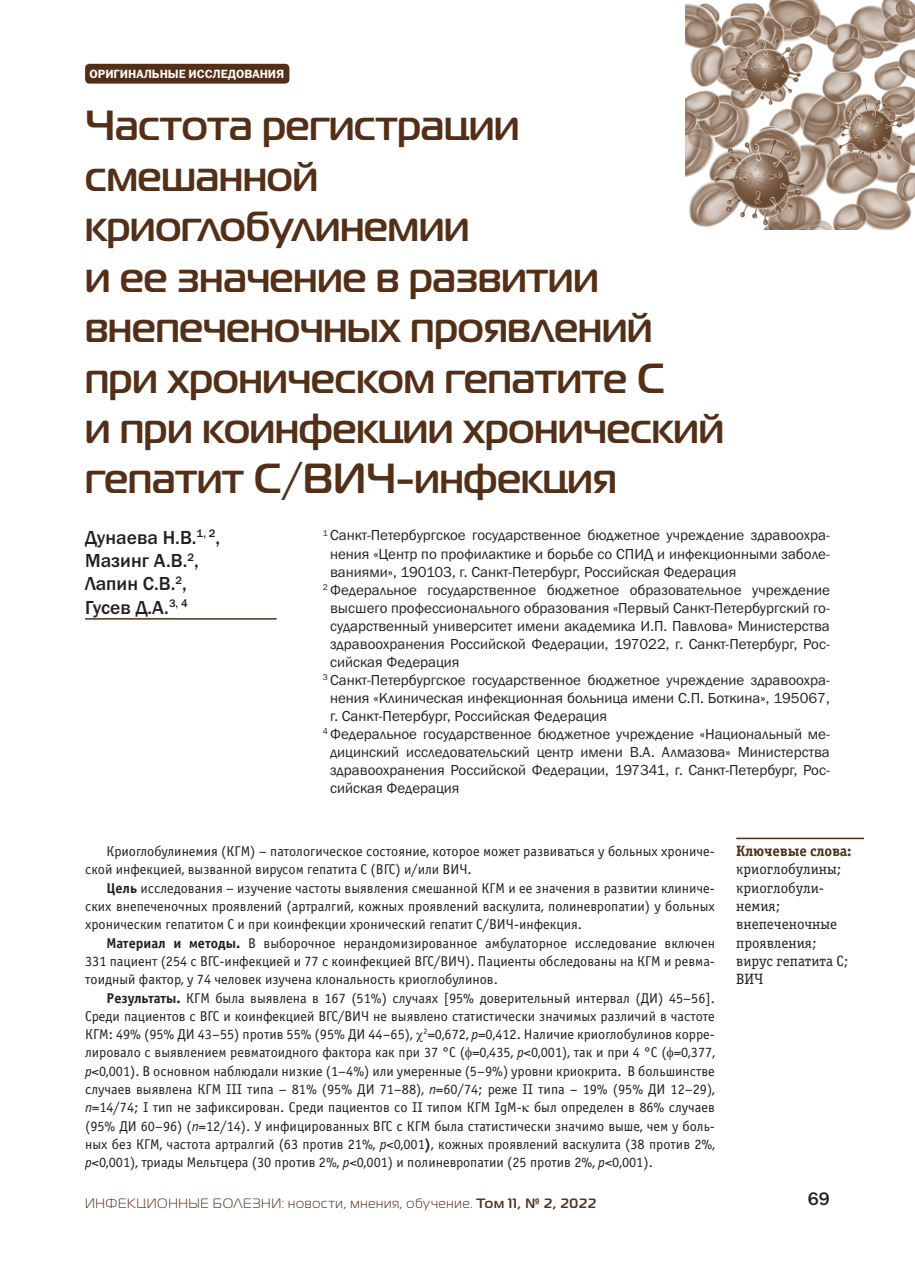
<style>
.page{position:relative;width:915px;height:1276px;background:#fff}
.page>*{position:absolute;margin:0;border:0;box-sizing:border-box;transform-origin:0 0}
.t1{font:700 42px/50.4px "Magistral C";color:#532f18}
.t2{font:500 19.5px/23.4px "Franklin Gothic";color:#231f20}
.t3{font:500 18.75px "Franklin Gothic";color:#231f20}
.t4{font:15px "Franklin Gothic";color:#231f20}
.t5{font:15px/18.3px "Officina Serif C";color:#231f20}
.t6{font:15px "Officina Serif Bold C";letter-spacing:-.01em;color:#532f18}
.t7{font:14.25px/18.3px "Officina Sans C";color:#231f20;text-align:justify}
.t8{font:13.5px "Magistral C";letter-spacing:.055em;color:#532f18}
.t9{font:12px "Franklin Gothic Demi C";color:#fff}
.s1{font-weight:700}
.s2{font-style:italic}
</style>
<div class="page">
<div style="left:85px;top:64px;width:204px;height:20px;background:#532f18;border-radius:4px"></div>
<img style="left:685px;top:0;width:229px;height:230px">
<hr style="left:85px;top:618px;width:191px;height:1px;background:#532f18">
<hr style="left:736px;top:837px;width:127px;height:2px;background:#532f18">
<p class="t9" style="left:89px;top:70px;width:196px">ОРИГИНАЛЬНЫЕ ИССЛЕДОВАНИЯ</p>
<h1 class="t1" style="left:85px;top:104px;width:640px">Частота регистрации смешанной<br>криоглобулинемии<br>и ее значение в развитии внепеченочных проявлений при хроническом гепатите С<br>и при коинфекции хронический гепатит С/ВИЧ-инфекция</h1>
<h2 class="t2" style="left:85px;top:527px;width:137px">Дунаева Н.В.<sup>1,</sup> <sup>2</sup>,<br>Мазинг А.В.<sup>2</sup>,<br>Лапин С.В.<sup>2</sup>,<br>Гусев Д.А.<sup>3,</sup> <sup>4</sup></h2>
<p class="t4" style="left:323px;top:530px;width:508px"><sup>1</sup> Санкт-Петербургское государственное бюджетное учреждение здравоохра-</p>
<p class="t4" style="left:330px;top:548px;width:501px">нения «Центр по профилактике и борьбе со СПИД и инфекционными заболе-</p>
<p class="t4" style="left:330px;top:566px;width:408px">ваниями», 190103, г. Санкт-Петербург, Российская Федерация</p>
<p class="t4" style="left:323px;top:584px;width:508px"><sup>2</sup> Федеральное государственное бюджетное образовательное учреждение</p>
<p class="t4" style="left:330px;top:602px;width:501px">высшего профессионального образования «Первый Санкт-Петербургский го-</p>
<p class="t4" style="left:330px;top:620px;width:501px">сударственный университет имени академика И.П. Павлова» Министерства</p>
<p class="t4" style="left:330px;top:638px;width:501px">здравоохранения Российской Федерации, 197022, г. Санкт-Петербург, Рос-</p>
<p class="t4" style="left:330px;top:656px;width:131px">сийская Федерация</p>
<p class="t4" style="left:323px;top:674px;width:508px"><sup>3</sup> Санкт-Петербургское государственное бюджетное учреждение здравоохра-</p>
<p class="t4" style="left:330px;top:692px;width:501px">нения «Клиническая инфекционная больница имени С.П. Боткина», 195067,</p>
<p class="t4" style="left:330px;top:710px;width:278px">г. Санкт-Петербург, Российская Федерация</p>
<p class="t4" style="left:323px;top:728px;width:508px"><sup>4</sup> Федеральное государственное бюджетное учреждение «Национальный ме-</p>
<p class="t4" style="left:330px;top:746px;width:501px">дицинский исследовательский центр имени В.А. Алмазова» Министерства</p>
<p class="t4" style="left:330px;top:764px;width:501px">здравоохранения Российской Федерации, 197341, г. Санкт-Петербург, Рос-</p>
<p class="t4" style="left:330px;top:782px;width:131px">сийская Федерация</p>
<p class="t7" style="left:85px;top:843px;width:631px;text-indent:21px">Криоглобулинемия (КГМ) – патологическое состояние, которое может развиваться у больных хрониче&shy;ской инфекцией, вызванной вирусом гепатита С (ВГС) и/или ВИЧ.</p>
<p class="t7" style="left:85px;top:880px;width:631px;text-indent:21px"><span class="s1">Цель</span> исследования – изучение частоты выявления смешанной КГМ и ее значения в развитии клиниче&shy;ских внепеченочных проявлений (артралгий, кожных проявлений васкулита, полиневропатии) у больных хроническим гепатитом С и при коинфекции хронический гепатит С/ВИЧ-инфекция.</p>
<p class="t7" style="left:85px;top:935px;width:631px;text-indent:21px"><span class="s1">Материал и методы.</span> В выборочное нерандомизированное амбулаторное исследование включен 331 пациент (254 с ВГС-инфекцией и 77 с коинфекцией ВГС/ВИЧ). Пациенты обследованы на КГМ и ревма&shy;тоидный фактор, у 74 человек изучена клональность криоглобулинов.</p>
<p class="t7" style="left:85px;top:989px;width:631px;text-indent:21px"><span class="s1">Результаты.</span> КГМ была выявлена в 167 (51%) случаях [95% доверительный интервал (ДИ) 45–56].<br>Среди пациентов с ВГС и коинфекцией ВГС/ВИЧ не выявлено статистически значимых различий в частоте КГМ: 49% (95% ДИ 43–55) против 55% (95% ДИ 44–65), <sup>2</sup>=0,672, <span class="s2">р</span>=0,412. Наличие криоглобулинов корре&shy;лировало с выявлением ревматоидного фактора как при 37 °С ( =0,435, <span class="s2">р</span>&lt;0,001), так и при 4 °С ( =0,377, <span class="s2">р</span>&lt;0,001). В основном наблюдали низкие (1–4%) или умеренные (5–9%) уровни криокрита. В большинстве случаев выявлена КГМ III типа – 81% (95% ДИ 71–88), <span class="s2">n</span>=60/74; реже II типа – 19% (95% ДИ 12–29), <span class="s2">n</span>=14/74; I тип не зафиксирован. Среди пациентов со II типом КГМ IgM- был определен в 86% случаев (95% ДИ 60–96) (<span class="s2">n</span>=12/14). У инфицированных ВГС с КГМ была статистически значимо выше, чем у боль&shy;ных без КГМ, частота артралгий (63 против 21%, <span class="s2">р</span>&lt;0,001<span class="s1">)</span>, кожных проявлений васкулита (38 против 2%, <span class="s2">р</span>&lt;0,001), триады Мельтцера (30 против 2%, <span class="s2">р</span>&lt;0,001) и полиневропатии (25 против 2%, <span class="s2">р</span>&lt;0,001).</p>
<p class="t6" style="left:736px;top:845px;width:117px">Ключевые слова:</p>
<p class="t5" style="left:736px;top:861px;width:113px">криоглобулины; криоглобули&shy;немия; внепеченочные проявления; вирус гепатита С;<br>ВИЧ</p>
<p class="t8" style="left:85px;top:1198px;width:512px">ИНФЕКЦИОННЫЕ БОЛЕЗНИ: новости, мнения, обучение. <span class="s1">Том 11, № 2, 2022</span></p>
<h3 class="t3" style="left:807px;top:1192px;width:23px">69</h3>
</div>
